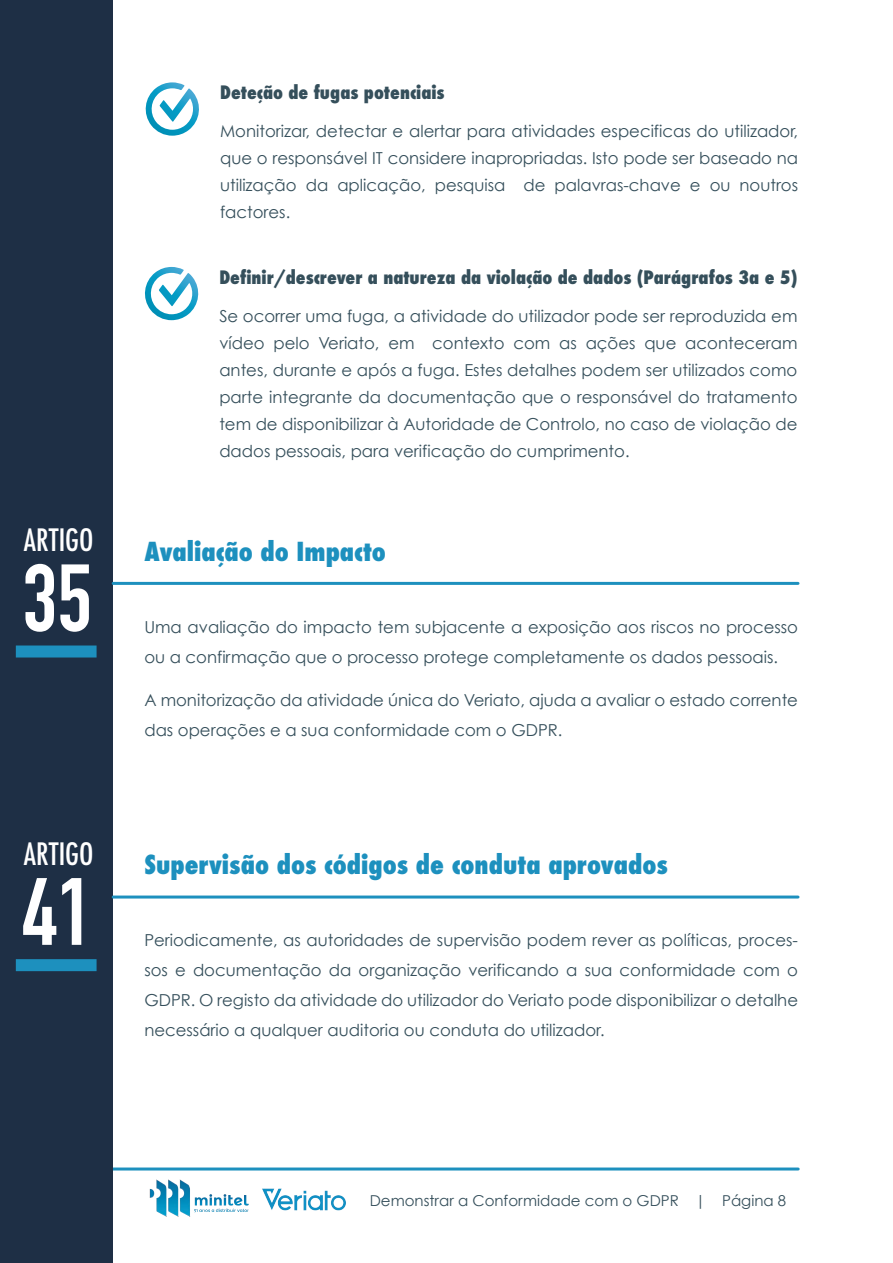
<style>
.page{position:relative;width:893px;height:1263px;background:#fff}
.page>*{position:absolute;margin:0;border:0;box-sizing:border-box;transform-origin:0 0}
.t1{font:700 93.75px "DIN Condensed";color:#fff}
.t2{font:500 condensed 30px "Futura";color:#fff}
.t3{font:800 condensed 25.5px "Futura";color:#1d90be}
.t4{font:800 condensed 18px "Futura";color:#354f5b}
.t5{font:16.5px/27px "Century Gothic";color:#354f5b;text-align:justify}
.t6{font:15px "Century Gothic";color:#354f5b}
</style>
<div class="page">
<img style="left:262px;top:1188px;width:84px;height:23px">
<img style="left:149px;top:1170px;width:102px;height:47px">
<hr style="left:110px;top:1167px;width:688px;height:3px;background:#1d90be">
<div style="left:0;top:0;width:112px;height:1263px;background:#1e2f45"></div>
<svg style="left:145px;top:82px;width:54px;height:54px"></svg>
<div style="left:16px;top:645px;width:81px;height:12px;background:#1d90be"></div>
<hr style="left:113px;top:582px;width:685px;height:3px;background:#1d90be">
<svg style="left:145px;top:267px;width:54px;height:53px"></svg>
<div style="left:16px;top:959px;width:81px;height:12px;background:#1d90be"></div>
<hr style="left:113px;top:895px;width:685px;height:3px;background:#1d90be">
<h2 class="t2" style="left:24px;top:521px;width:71px">ARTIGO</h2>
<h1 class="t1" style="left:22px;top:543px;width:71px">35</h1>
<h2 class="t2" style="left:24px;top:835px;width:71px">ARTIGO</h2>
<h1 class="t1" style="left:22px;top:857px;width:71px">41</h1>
<p class="t4" style="left:220px;top:80px;width:226px">Deteção de fugas potenciais</p>
<p class="t5" style="left:220px;top:118px;width:580px">Monitorizar, detectar e alertar para atividades especificas do utilizador, que o responsável IT considere inapropriadas. Isto pode ser baseado na utilização da aplicação, pesquisa de palavras-chave e ou noutros factores.</p>
<p class="t4" style="left:219px;top:265px;width:580px">Definir/descrever a natureza da violação de dados (Parágrafos 3a e 5)</p>
<p class="t5" style="left:219px;top:302px;width:580px">Se ocorrer uma fuga, a atividade do utilizador pode ser reproduzida em vídeo pelo Veriato, em contexto com as ações que aconteceram antes, durante e após a fuga. Estes detalhes podem ser utilizados como parte integrante da documentação que o responsável do tratamento tem de disponibilizar à Autoridade de Controlo, no caso de violação de dados pessoais, para verificação do cumprimento.</p>
<h3 class="t3" style="left:144px;top:534px;width:243px">Avaliação do Impacto</h3>
<p class="t5" style="left:144px;top:611px;width:655px;line-height:30px">Uma avaliação do impacto tem subjacente a exposição aos riscos no processo ou a confirmação que o processo protege completamente os dados pessoais.</p>
<p class="t5" style="left:144px;top:685px;width:655px;line-height:30px">A monitorização da atividade única do Veriato, ajuda a avaliar o estado corrente das operações e a sua conformidade com o GDPR.</p>
<h3 class="t3" style="left:144px;top:847px;width:525px">Supervisão dos códigos de conduta aprovados</h3>
<p class="t5" style="left:144px;top:925px;width:655px;line-height:30px">Periodicamente, as autoridades de supervisão podem rever as políticas, proces&shy;sos e documentação da organização verificando a sua conformidade com o GDPR. O registo da atividade do utilizador do Veriato pode disponibilizar o detalhe necessário a qualquer auditoria ou conduta do utilizador.</p>
<p class="t6" style="left:370px;top:1191px;width:418px">Demonstrar a Conformidade com o GDPR | Página 8</p>
</div>
